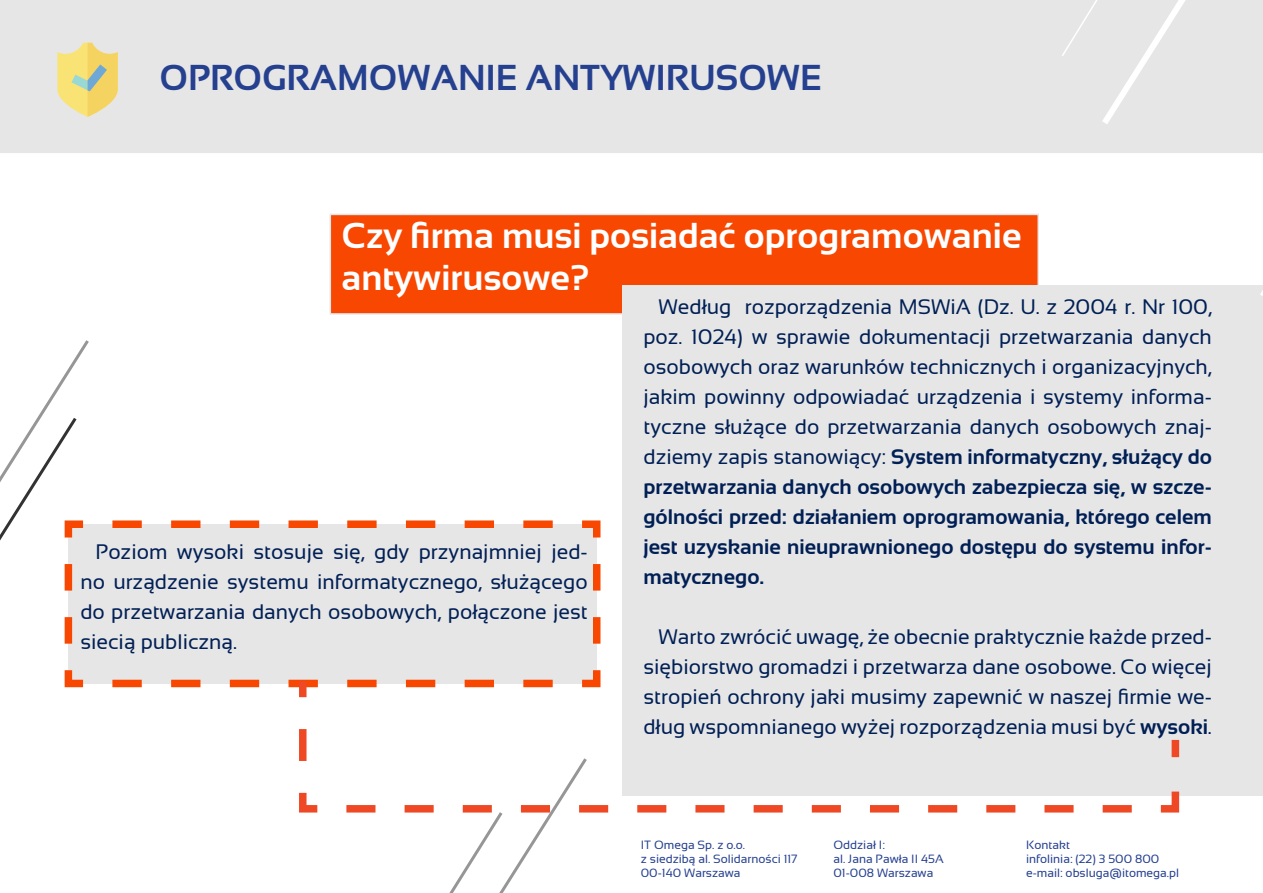
<style>
.page{position:relative;width:1263px;height:893px;background:#fff}
.page>*{position:absolute;margin:0;border:0;box-sizing:border-box;transform-origin:0 0}
.t1{font:700 36px/42px "Sansation";color:#fff}
.t2{font:700 36px "Sansation";color:#25408f}
.t3{font:21px/30px "Sansation";color:#001f55;text-align:justify}
.t4{font:12px/14.4px "Sansation";color:#25408f}
.s1{font-weight:700}
</style>
<div class="page">
<div style="left:330px;top:214px;width:709px;height:101px;background:#f84701;border:2px solid #e6e6e6"></div>
<div style="left:0;top:0;width:1263px;height:153px;background:#e6e6e6"></div>
<div style="left:622px;top:285px;width:641px;height:510px;background:#e6e6e6"></div>
<div style="left:1060px;top:0;width:171px;height:131px;background:#e6e6e6"></div>
<svg style="left:57px;top:43px;width:61px;height:74px;background:#e9db8f"></svg>
<svg style="left:0;top:340px;width:89px;height:201px"></svg>
<svg style="left:61px;top:517px;width:540px;height:171px;background:#e8dfdc"></svg>
<svg style="left:449px;top:816px;width:103px;height:77px"></svg>
<svg style="left:295px;top:674px;width:888px;height:142px"></svg>
<h1 class="t2" style="left:160px;top:57px;width:664px">OPROGRAMOWANIE ANTYWIRUSOWE</h1>
<h1 class="t1" style="left:341px;top:215px;width:682px">Czy firma musi posiadać oprogramowanie antywirusowe?</h1>
<p class="t3" style="left:643px;top:292px;width:570px;text-indent:15px">Według rozporządzenia MSWiA (Dz. U. z 2004 r. Nr 100, poz. 1024) w sprawie dokumentacji przetwarzania danych osobowych oraz warunków technicznych i organizacyjnych, jakim powinny odpowiadać urządzenia i systemy informa&shy;tyczne służące do przetwarzania danych osobowych znaj&shy;dziemy zapis stanowiący: <span class="s1">System informatyczny, służący do przetwarzania danych osobowych zabezpiecza się, w szcze&shy;gólności przed: działaniem oprogramowania, którego celem jest uzyskanie nieuprawnionego dostępu do systemu infor&shy;matycznego.</span></p>
<p class="t3" style="left:80px;top:537px;width:509px;text-indent:15px">Poziom wysoki stosuje się, gdy przynajmniej jed&shy;no urządzenie systemu informatycznego, służącego do przetwarzania danych osobowych, połączone jest siecią publiczną.</p>
<p class="t3" style="left:643px;top:622px;width:570px;text-indent:15px">Warto zwrócić uwagę, że obecnie praktycznie każde przed&shy;siębiorstwo gromadzi i przetwarza dane osobowe. Co więcej stropień ochrony jaki musimy zapewnić w naszej firmie we&shy;dług wspomnianego wyżej rozporządzenia musi być <span class="s1">wysoki</span>.</p>
<p class="t4" style="left:641px;top:837px;width:158px">IT Omega Sp. z o.o.<br>z siedzibą al. Solidarności 117<br>00-140 Warszawa</p>
<p class="t4" style="left:833px;top:837px;width:112px">Oddział I:<br>al. Jana Pawła II 45A<br>01-008 Warszawa</p>
<p class="t4" style="left:1026px;top:837px;width:154px">Kontakt<br>infolinia: (22) 3 500 800 e-mail: obsluga@itomega.pl</p>
</div>
